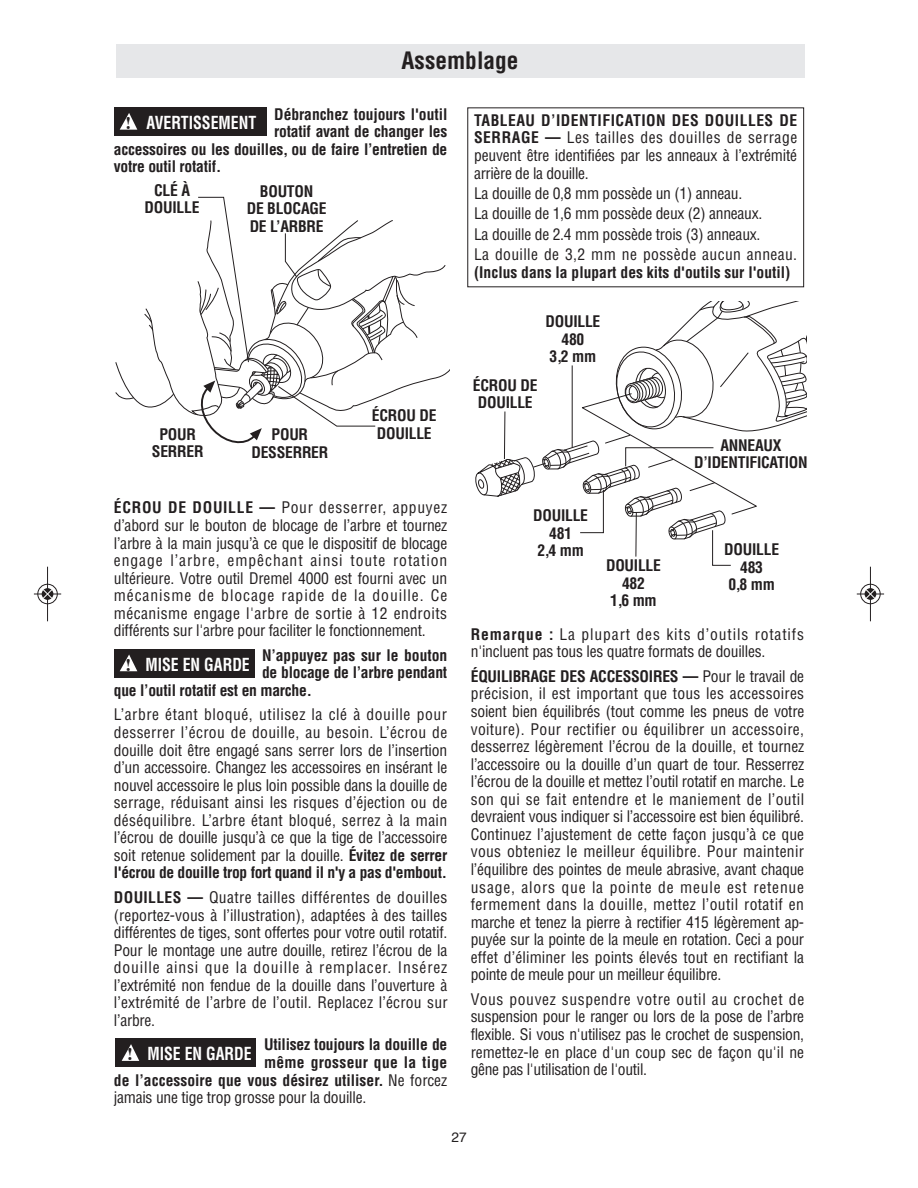
<style>
.page{position:relative;width:918px;height:1188px;background:#fff}
.page>*{position:absolute;margin:0;border:0;box-sizing:border-box;transform-origin:0 0}
.t1{font:700 condensed 23.4px "Helvetica";color:#231f20}
.t2{font:700 condensed 17.55px "Helvetica";color:#fff;scale:.9 1}
.t3{font:condensed 15.6px/17.5px "Helvetica";letter-spacing:-.015em;color:#231f20;text-align:justify}
.t4{font:700 condensed 15.6px/17.5px "Helvetica";letter-spacing:-.015em;color:#231f20;text-align:center}
.t5{font:700 condensed 15.6px "Helvetica";letter-spacing:.02em;color:#231f20}
.t6{font:13.65px "Helvetica";color:#231f20}
.s1{font-family:"Times";font-stretch:normal;color:#231f20}
.s2{font-weight:700}
.s3{font-weight:400}
</style>
<div class="page">
<div style="left:114px;top:649px;width:140px;height:28px;background:#231f20"></div>
<svg style="left:120px;top:654px;width:17px;height:17px"></svg>
<div style="left:114px;top:107px;width:152px;height:29px;background:#231f20"></div>
<svg style="left:120px;top:113px;width:17px;height:17px"></svg>
<div style="left:116px;top:44px;width:688px;height:34px;background:#e6e7e9"></div>
<div style="left:467px;top:107px;width:337px;height:180px;border:1px solid #231f20"></div>
<div style="left:116px;top:1038px;width:140px;height:29px;background:#231f20"></div>
<svg style="left:122px;top:1044px;width:17px;height:17px"></svg>
<svg style="left:475px;top:301px;width:332px;height:265px"></svg>
<svg style="left:115px;top:196px;width:334px;height:248px"></svg>
<div style="left:37px;top:584px;width:21px;height:20px;border:1px solid #fff;border-radius:50%"></div>
<hr style="left:47px;top:567px;width:1px;height:54px;background:#231f20">
<div style="left:38px;top:584px;width:20px;height:20px;border:1px solid #231f20;border-radius:50%"></div>
<svg style="left:34px;top:589px;width:27px;height:10px"></svg>
<div style="left:860px;top:584px;width:21px;height:20px;border:1px solid #fff;border-radius:50%"></div>
<hr style="left:870px;top:567px;width:1px;height:54px;background:#231f20">
<div style="left:860px;top:584px;width:20px;height:20px;border:1px solid #231f20;border-radius:50%"></div>
<svg style="left:857px;top:589px;width:27px;height:10px"></svg>
<h1 class="t1" style="left:402px;top:52px;width:118px">Assemblage</h1>
<p class="t4" style="left:274px;top:106px;width:175px">Débranchez toujours l'outil</p>
<p class="t4" style="left:274px;top:124px;width:175px">rotatif avant de changer les</p>
<p class="t4" style="left:114px;top:141px;width:335px">accessoires ou les douilles, ou de faire l’entretien de</p>
<p class="t4" style="left:114px;top:159px;width:109px">votre outil rotatif.</p>
<p class="t2" style="left:125px;top:116px;width:147px"><span class="s1">!</span> AVERTISSEMENT</p>
<p class="t4" style="left:145px;top:183px;width:56px">CLÉ À<br>DOUILLE</p>
<p class="t4" style="left:247px;top:183px;width:81px">BOUTON<br>DE BLOCAGE<br>DE L’ARBRE</p>
<p class="t4" style="left:372px;top:408px;width:66px">ÉCROU DE</p>
<p class="t4" style="left:152px;top:427px;width:53px">POUR<br>SERRER</p>
<p class="t4" style="left:272px;top:427px;width:38px">POUR</p>
<p class="t4" style="left:377px;top:426px;width:56px">DOUILLE</p>
<p class="t4" style="left:251px;top:445px;width:79px">DESSERRER</p>
<p class="t3" style="left:114px;top:500px;width:335px"><span class="s2">ÉCROU DE DOUILLE —</span> Pour desserrer, appuyez d’abord sur le bou ton de blocage de l’arbre et tournez l’arbre à la main jus qu’à ce que le dispositif de blocage engage l’arbre, empêchant ainsi toute rotation ultérieure. Votre outil Dremel 4000 est fourni avec un mécanisme de blocage rapide de la douille. Ce mécanisme engage l'arbre de sortie à 12 endroits différents sur l'arbre pour faciliter le fonctionnement.</p>
<p class="t4" style="left:262px;top:648px;width:187px">N’appuyez pas sur le bouton</p>
<p class="t4" style="left:262px;top:665px;width:187px">de blocage de l’arbre pen dant</p>
<p class="t4" style="left:114px;top:683px;width:200px">que l’outil rotatif est en marche.</p>
<p class="t3" style="left:114px;top:707px;width:335px">L’arbre étant bloqué, utilisez la clé à douille pour desserrer l’écrou de douille, au besoin. L’écrou de douille doit être engagé sans serrer lors de l’insertion d’un accessoire. Changez les accessoires en insérant le nouvel accessoire le plus loin possible dans la douille de serrage, réduisant ainsi les risques d’éjection ou de déséquilibre. L’arbre étant bloqué, serrez à la main l’écrou de douille jusqu’à ce que la tige de l’accessoire soit retenue solidement par la douille. <span class="s2">Évitez de serrer l'écrou de douille trop fort quand il n'y a pas d'embout.</span></p>
<p class="t3" style="left:114px;top:890px;width:335px"><span class="s2">DOUILLES —</span> Quatre tailles différentes de douilles (reportez-vous à l’illustration), adaptées à des tailles différentes de tiges, sont offertes pour votre outil rotatif.<br>Pour le montage une autre douille, retirez l’écrou de la douille ainsi que la douille à remplacer. Insérez l’extrémité non fendue de la douille dans l’ouverture à l’extrémité de l’arbre de l’outil. Replacez l’écrou sur l’arbre.</p>
<p class="t4" style="left:264px;top:1037px;width:185px">Utilisez toujours la douille de</p>
<p class="t5" style="left:264px;top:1056px;width:185px">même grosseur que la tige</p>
<p class="t4" style="left:114px;top:1072px;width:335px">de l’accessoire que vous désirez utiliser. <span class="s3">Ne forcez</span></p>
<p class="t3" style="left:114px;top:1090px;width:254px">jamais une tige trop grosse pour la douille.</p>
<p class="t2" style="left:125px;top:658px;width:140px"><span class="s1">!</span> MISE EN GARDE</p>
<p class="t2" style="left:127px;top:1047px;width:140px"><span class="s1">!</span> MISE EN GARDE</p>
<p class="t3" style="left:474px;top:113px;width:325px"><span class="s2">TABLEAU D’IDENTIFICATION DES DOUILLES DE SER RAGE —</span> Les tailles des douilles de serrage peuvent être iden tifiées par les anneaux à l’extrémité arrière de la douille.</p>
<p class="t3" style="left:474px;top:184px;width:325px;line-height:20.4px;text-align:left">La douille de 0,8 mm possède un (1) anneau.<br>La douille de 1,6 mm possède deux (2) anneaux.<br>La douille de 2.4 mm possède trois (3) anneaux.<br>La douille de 3,2 mm ne possède aucun anneau.</p>
<p class="t4" style="left:474px;top:264px;width:318px">(Inclus dans la plupart des kits d'outils sur l'outil)</p>
<p class="t4" style="left:473px;top:378px;width:66px">ÉCROU DE<br>DOUILLE</p>
<p class="t4" style="left:545px;top:314px;width:56px">DOUILLE<br>480<br>3,2 mm</p>
<p class="t4" style="left:533px;top:508px;width:56px">DOUILLE<br>481<br>2,4 mm</p>
<p class="t4" style="left:606px;top:558px;width:56px">DOUILLE<br>482<br>1,6 mm</p>
<p class="t4" style="left:694px;top:437px;width:115px">ANNEAUX<br>D’IDENTIFICATION</p>
<p class="t4" style="left:724px;top:542px;width:56px">DOUILLE<br>483<br>0,8 mm</p>
<p class="t3" style="left:471px;top:627px;width:335px"><span class="s2">Remarque :</span> La plupart des kits d’outils rotatifs n'incluent pas tous les quatre formats de douilles.</p>
<p class="t3" style="left:471px;top:669px;width:335px"><span class="s2">ÉQUILIBRAGE DES ACCESSOIRES —</span> Pour le travail de précision, il est important que tous les accessoires soient bien équilibrés (tout comme les pneus de votre voiture). Pour rectifier ou équilibrer un accessoire, desserrez légè re ment l’écrou de la douille, et tournez l’accessoire ou la douille d’un quart de tour. Resserrez l’écrou de la douille et mettez l’outil rotatif en marche. Le son qui se fait entendre et le maniement de l’outil devraient vous indiquer si l’acces soire est bien équilibré.<br>Continuez l’ajustement de cette façon jusqu’à ce que vous obteniez le meilleur équi libre. Pour maintenir l’équilibre des pointes de meule abra sive, avant chaque usage, alors que la pointe de meule est re tenue fermement dans la douille, mettez l’outil rotatif en marche et tenez la pierre à rectifier 415 légèrement ap - puyée sur la pointe de la meule en rotation. Ceci a pour effet d’éliminer les points élevés tout en rectifiant la pointe de meule pour un meilleur équilibre.</p>
<p class="t3" style="left:471px;top:992px;width:335px">Vous pouvez suspendre votre outil au crochet de suspension pour le ranger ou lors de la pose de l’arbre flexible. Si vous n'utilisez pas le crochet de suspension, remettez-le en place d'un coup sec de façon qu'il ne gêne pas l'utilisation de l'outil.</p>
<p class="t6" style="left:451px;top:1132px;width:17px">27</p>
</div>
